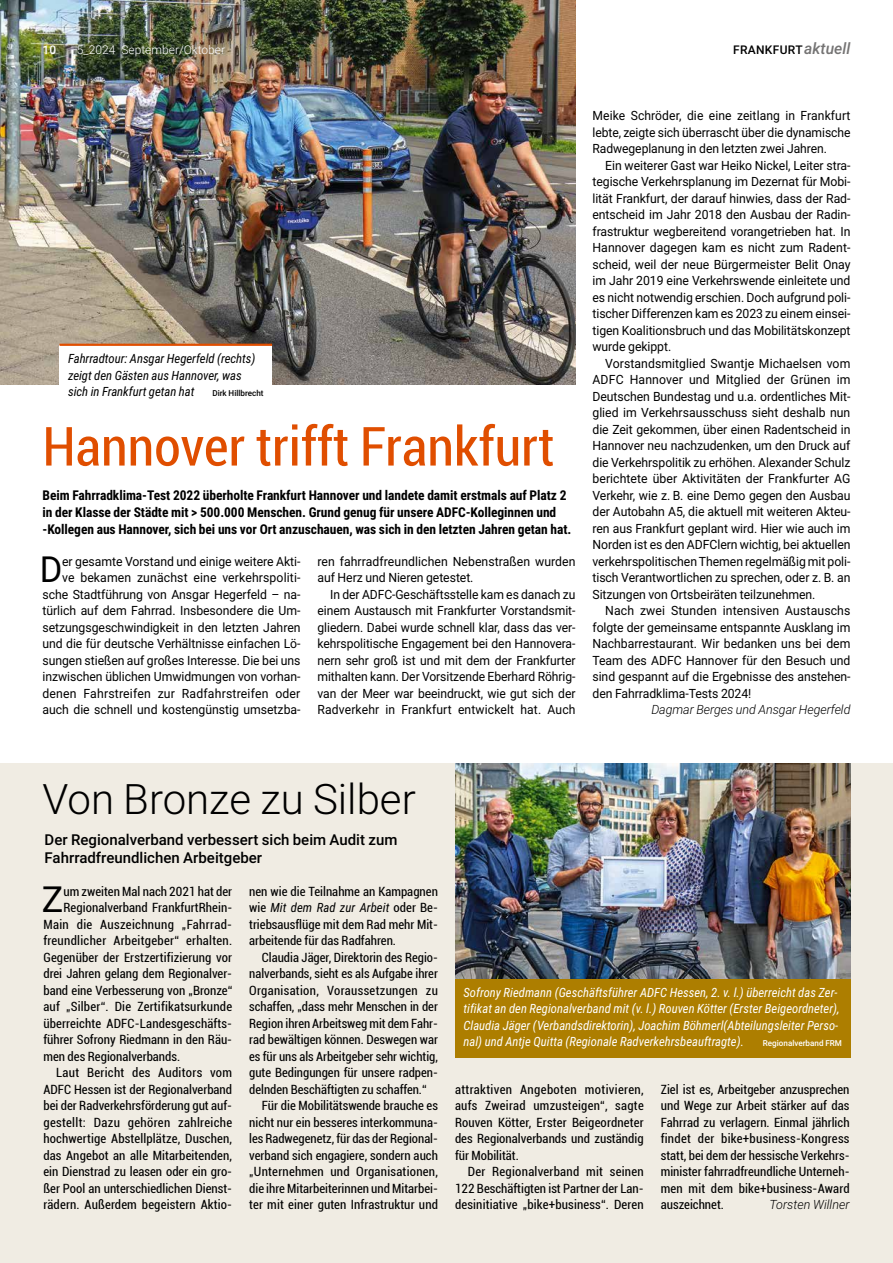
<style>
.page{position:relative;width:893px;height:1263px;background:#fff}
.page>*{position:absolute;margin:0;border:0;box-sizing:border-box;transform-origin:0 0}
.t1{font:condensed 54px "Roboto";color:#e04e00}
.t2{font:300 42px "Roboto";color:#000}
.t3{font:36px "Roboto";color:#000;scale:.96 1}
.t4{font:36px "Roboto";color:#000}
.t5{font:500 15px/18px "Roboto";color:#000}
.t6{font:700 13.5px/17.2px "Roboto Condensed";letter-spacing:-.005em;color:#000}
.t7{font:12.75px/16.5px "Roboto";letter-spacing:-.005em;color:#000;text-align:justify;scale:.96 1}
.t8{font:condensed 12.75px/16.5px "Roboto";color:#000;text-align:justify}
.t9{font:12.75px/16.5px "Roboto";letter-spacing:-.005em;color:#000;text-align:justify;scale:.95 1}
.t10{font:italic 12.75px/16.5px "Roboto Condensed";color:#fff}
.t11{font:italic 12.75px/16.5px "Roboto Condensed";letter-spacing:-.005em;color:#000}
.t12{font:condensed 12.75px "Roboto";letter-spacing:.025em;color:#000}
.t13{font:condensed 12.75px "Roboto";letter-spacing:.02em;color:#000}
.t14{font:italic 300 12.75px "Roboto";letter-spacing:-.005em;color:#000}
.t15{font:300 12px "Roboto";color:#fff}
.t16{font:500 12px "Roboto";letter-spacing:.025em;color:#000}
.t17{font:500 12px "Roboto";color:#fff}
.t18{font:500 8.25px "Roboto";color:#fff}
.t19{font:500 8.25px "Roboto";color:#000}
.s1{font-style:italic;font-size:15.75px;color:#757474}
.s2{font-family:"Roboto";font-style:normal;font-stretch:condensed}
</style>
<div class="page">
<img style="left:0;top:0;width:575px;height:384px">
<div style="left:60px;top:345px;width:212px;height:57px;background:#fff"></div>
<div style="left:0;top:764px;width:893px;height:499px;background:#f0ece3"></div>
<img style="left:455px;top:764px;width:395px;height:215px">
<hr style="left:60px;top:344px;width:212px;height:2px;background:#e04e00">
<div style="left:455px;top:979px;width:395px;height:78px;background:#ad7e00"></div>
<p class="t17" style="left:43px;top:42px;width:15px">10</p>
<p class="t15" style="left:77px;top:42px;width:150px">5_2024 September/Oktober</p>
<p class="t16" style="left:733px;top:42px;width:119px">FRANKFURT<span class="s1">aktuell</span></p>
<p class="t11" style="left:68px;top:350px;width:189px">Fahrradtour: Ansgar Hegerfeld (rechts) zeigt den Gästen aus Hannover, was sich in Frankfurt getan hat</p>
<p class="t19" style="left:212px;top:387px;width:53px">Dirk Hillbrecht</p>
<h1 class="t1" style="left:43px;top:409px;width:513px">Hannover trifft Frankfurt</h1>
<p class="t6" style="left:43px;top:486px;width:530px">Beim Fahrradklima-Test 2022 überholte Frankfurt Hannover und landete damit erstmals auf Platz 2 in der Klasse der Städte mit &gt; 500.000 Menschen. Grund genug für unsere ADFC-Kolleginnen und -Kollegen aus Hannover, sich bei uns vor Ort anzuschauen, was sich in den letzten Jahren getan hat.</p>
<p class="t7" style="left:43px;top:553px;width:270px;text-align:right">er gesamte Vorstand und einige weitere Akti-<br>ve bekamen zunächst eine verkehrspoliti&shy;sche Stadtführung von Ansgar Hegerfeld – na&shy;türlich auf dem Fahrrad. Insbesondere die Um&shy;setzungsgeschwindigkeit in den letzten Jahren und die für deutsche Verhältnisse einfachen Lö&shy;sungen stießen auf großes Interesse. Die bei uns inzwischen üblichen Umwidmungen von vorhan&shy;denen Fahrstreifen zur Radfahrstreifen oder auch die schnell und kostengünstig umsetzba-</p>
<p class="t7" style="left:317px;top:553px;width:270px">ren fahrradfreundlichen Nebenstraßen wurden auf Herz und Nieren getestet.</p>
<h3 class="t3" style="left:40px;top:544px;width:25px">D</h3>
<p class="t9" style="left:317px;top:586px;width:273px;text-indent:13px">In der ADFC-Geschäftsstelle kam es danach zu einem Austausch mit Frankfurter Vorstandsmit&shy;gliedern. Dabei wurde schnell klar, dass das ver&shy;kehrspolitische Engagement bei den Hannovera&shy;nern sehr groß ist und mit dem der Frankfurter mithalten kann. Der Vorsitzende Eberhard Röhrig&shy;van der Meer war beeindruckt, wie gut sich der Radverkehr in Frankfurt entwickelt hat. Auch</p>
<p class="t9" style="left:592px;top:107px;width:273px">Meike Schröder, die eine zeitlang in Frankfurt lebte, zeigte sich überrascht über die dynamische Radwegeplanung in den letzten zwei Jahren.</p>
<p class="t7" style="left:592px;top:157px;width:270px;text-indent:13px">Ein weiterer Gast war Heiko Nickel, Leiter stra&shy;tegische Verkehrsplanung im Dezernat für Mobi&shy;lität Frankfurt, der darauf hinwies, dass der Rad&shy;entscheid im Jahr 2018 den Ausbau der Radin&shy;frastruktur wegbereitend vorangetrieben hat. In Hannover dagegen kam es nicht zum Radent&shy;scheid, weil der neue Bürgermeister Belit Onay im Jahr 2019 eine Verkehrswende einleitete und es nicht notwendig erschien. Doch aufgrund poli&shy;tischer Differenzen kam es 2023 zu einem einsei&shy;tigen Koalitionsbruch und das Mobilitätskonzept wurde gekippt.</p>
<p class="t7" style="left:592px;top:355px;width:270px;text-indent:13px">Vorstandsmitglied Swantje Michaelsen vom ADFC Hannover und Mitglied der Grünen im Deutschen Bundestag und u.a. ordentliches Mit&shy;glied im Verkehrsausschuss sieht deshalb nun die Zeit gekommen, über einen Radentscheid in Hannover neu nachzudenken, um den Druck auf die Verkehrspolitik zu erhöhen. Alexander Schulz berichtete über Aktivitäten der Frankfurter AG Verkehr, wie z. B. eine Demo gegen den Ausbau der Autobahn A5, die aktuell mit weiteren Akteu&shy;ren aus Frankfurt geplant wird. Hier wie auch im Norden ist es den ADFClern wichtig, bei aktuellen verkehrspolitischen Themen regelmäßig mit poli&shy;tisch Verantwortlichen zu sprechen, oder z. B. an Sitzungen von Ortsbeiräten teilzunehmen.</p>
<p class="t7" style="left:592px;top:602px;width:270px;text-indent:13px">Nach zwei Stunden intensiven Austauschs folgte der gemeinsame entspannte Ausklang im Nachbarrestaurant. Wir bedanken uns bei dem Team des ADFC Hannover für den Besuch und sind gespannt auf die Ergebnisse des anstehen&shy;den Fahrradklima-Tests 2024!</p>
<p class="t14" style="left:651px;top:701px;width:201px">Dagmar Berges und Ansgar Hegerfeld</p>
<h2 class="t2" style="left:43px;top:770px;width:375px">Von Bronze zu Silber</h2>
<p class="t5" style="left:45px;top:830px;width:354px">Der Regionalverband verbessert sich beim Audit zum<br>Fahrradfreundlichen Arbeitgeber</p>
<h3 class="t4" style="left:42px;top:874px;width:23px">Z</h3>
<p class="t8" style="left:63px;top:883px;width:170px">um zweiten Mal nach 2021 hat der</p>
<p class="t8" style="left:63px;top:899px;width:170px">Regionalverband FrankfurtRhein-</p>
<p class="t12" style="left:43px;top:915px;width:190px">Main die Auszeichnung „Fahrrad-</p>
<p class="t13" style="left:43px;top:932px;width:190px">freundlicher Arbeitgeber“ erhalten.</p>
<p class="t8" style="left:43px;top:949px;width:190px">Gegenüber der Erstzertifizierung vor</p>
<p class="t8" style="left:43px;top:965px;width:190px">drei Jahren gelang dem Regionalver-</p>
<p class="t8" style="left:43px;top:982px;width:190px">band eine Verbesserung von „Bronze“</p>
<p class="t8" style="left:43px;top:998px;width:190px">auf „Silber“. Die Zertifikatsurkunde</p>
<p class="t8" style="left:43px;top:1015px;width:190px">überreichte ADFC-Landesgeschäfts-</p>
<p class="t8" style="left:43px;top:1031px;width:190px">führer Sofrony Riedmann in den Räu-</p>
<p class="t8" style="left:43px;top:1048px;width:138px">men des Regionalverbands.</p>
<p class="t12" style="left:56px;top:1064px;width:177px">Laut Bericht des Auditors vom</p>
<p class="t8" style="left:43px;top:1081px;width:190px">ADFC Hessen ist der Regionalverband</p>
<p class="t8" style="left:43px;top:1097px;width:190px">bei der Radverkehrsförderung gut auf-</p>
<p class="t12" style="left:43px;top:1113px;width:190px">gestellt: Dazu gehören zahlreiche</p>
<p class="t8" style="left:43px;top:1130px;width:190px">hochwertige Abstellplätze, Duschen,</p>
<p class="t8" style="left:43px;top:1147px;width:190px">das Angebot an alle Mitarbeitenden,</p>
<p class="t8" style="left:43px;top:1163px;width:190px">ein Dienstrad zu leasen oder ein gro-</p>
<p class="t8" style="left:43px;top:1180px;width:190px">ßer Pool an unterschiedlichen Dienst-</p>
<p class="t8" style="left:43px;top:1196px;width:190px">rädern. Außerdem begeistern Aktio-</p>
<p class="t8" style="left:249px;top:883px;width:190px">nen wie die Teilnahme an Kampagnen</p>
<p class="t11" style="left:249px;top:899px;width:190px"><span class="s2">wie</span> Mit dem Rad zur Arbeit <span class="s2">oder Be-</span></p>
<p class="t8" style="left:249px;top:916px;width:190px">triebsausflüge mit dem Rad mehr Mit&shy;arbeitende für das Radfahren.</p>
<p class="t8" style="left:262px;top:949px;width:178px">Claudia Jäger, Direktorin des Regio-</p>
<p class="t8" style="left:249px;top:965px;width:190px">nalverbands, sieht es als Aufgabe ihrer</p>
<p class="t12" style="left:249px;top:981px;width:190px">Organisation, Voraussetzungen zu</p>
<p class="t8" style="left:249px;top:998px;width:190px">schaffen, „dass mehr Menschen in der</p>
<p class="t8" style="left:249px;top:1015px;width:190px">Region ihren Arbeitsweg mit dem Fahr-</p>
<p class="t8" style="left:249px;top:1031px;width:190px">rad bewältigen können. Deswegen war</p>
<p class="t8" style="left:249px;top:1048px;width:190px">es für uns als Arbeitgeber sehr wichtig,</p>
<p class="t8" style="left:249px;top:1064px;width:190px">gute Bedingungen für unsere radpen-</p>
<p class="t8" style="left:249px;top:1081px;width:179px">delnden Beschäftigten zu schaffen.“</p>
<p class="t8" style="left:262px;top:1097px;width:178px">Für die Mobilitätswende brauche es</p>
<p class="t8" style="left:249px;top:1114px;width:190px">nicht nur ein besseres interkommuna-</p>
<p class="t8" style="left:249px;top:1130px;width:190px">les Radwegenetz, für das der Regional-</p>
<p class="t8" style="left:249px;top:1147px;width:190px">verband sich engagiere, sondern auch</p>
<p class="t13" style="left:249px;top:1163px;width:190px">„Unternehmen und Organisationen,</p>
<p class="t8" style="left:249px;top:1180px;width:190px">die ihre Mitarbeiterinnen und Mitarbei-</p>
<p class="t8" style="left:249px;top:1196px;width:190px">ter mit einer guten Infrastruktur und</p>
<p class="t10" style="left:463px;top:984px;width:378px">Sofrony Riedmann (Geschäftsführer ADFC Hessen, 2. v. l.) überreicht das Zer&shy;tifikat an den Regionalverband mit (v. l.) Rouven Kötter (Erster Beigeordneter), Claudia Jäger (Verbandsdirektorin), Joachim Böhmerl(Abteilungsleiter Perso&shy;nal) und Antje Quitta (Regionale Radverkehrsbeauftragte).</p>
<p class="t18" style="left:763px;top:1038px;width:81px">Regionalverband FRM</p>
<p class="t8" style="left:455px;top:1081px;width:190px">attraktiven Angeboten motivieren, aufs Zweirad umzusteigen“, sagte Rouven Kötter, Erster Beigeordneter des Regionalverbands und zuständig für Mobilität.</p>
<p class="t8" style="left:455px;top:1163px;width:190px;text-indent:13px">Der Regionalverband mit seinen 122 Beschäftigten ist Partner der Lan&shy;desinitiative „bike+business“. Deren</p>
<p class="t8" style="left:661px;top:1081px;width:190px">Ziel ist es, Arbeitgeber anzusprechen und Wege zur Arbeit stärker auf das Fahrrad zu verlagern. Einmal jährlich findet der bike+business-Kongress statt, bei dem der hessische Verkehrs&shy;minister fahrradfreundliche Unterneh&shy;men mit dem bike+business-Award auszeichnet.</p>
<p class="t14" style="left:769px;top:1196px;width:82px">Torsten Willner</p>
</div>
